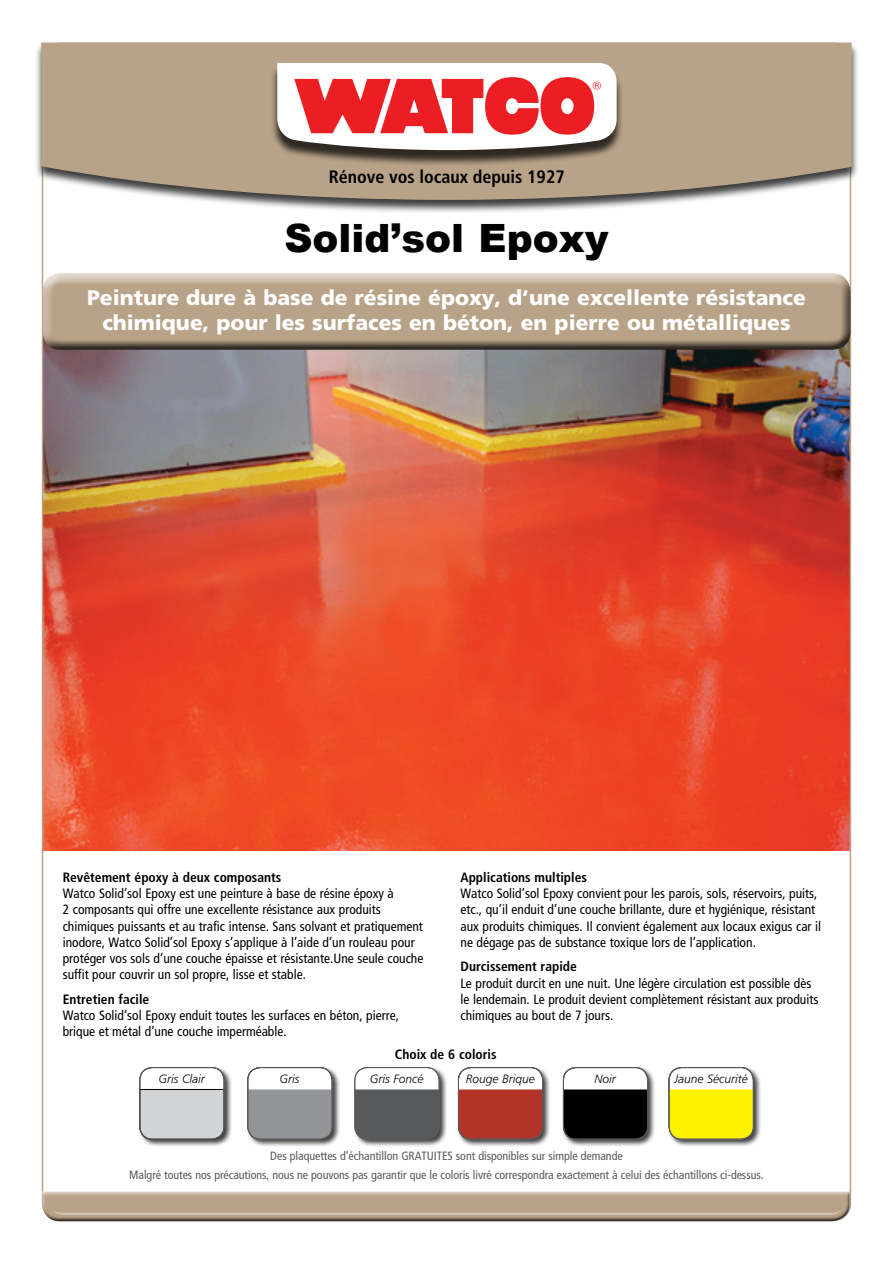
<style>
.page{position:relative;width:893px;height:1263px;background:#fff}
.page>*{position:absolute;margin:0;border:0;box-sizing:border-box;transform-origin:0 0}
.t1{font:900 39px "Arial";color:#000}
.t2{font:900 21px/25.2px "Frutiger";color:#fff;text-align:center}
.t3{font:700 condensed 18px "Frutiger";color:#000}
.t4{font:condensed 13.5px/16.2px "Frutiger";color:#000}
.t5{font:700 condensed 13.5px "Frutiger";color:#000}
.t6{font:condensed 12px "Frutiger";letter-spacing:-.005em;color:#58595b}
.t7{font:italic 300 12px "Frutiger";color:#000}
</style>
<div class="page">
<img style="left:45px;top:352px;width:803px;height:498px">
<div style="left:34px;top:42px;width:825px;height:171px;background:#000;opacity:.75"></div>
<svg style="left:41px;top:43px;width:811px;height:157px;background:#b7a38b"></svg>
<div style="left:41px;top:272px;width:810px;height:68px;background:#fff;opacity:.75"></div>
<div style="left:41px;top:276px;width:810px;height:76px;background:#000;opacity:.75"></div>
<div style="left:41px;top:1190px;width:809px;height:32px;background:#000;opacity:.75"></div>
<svg style="left:42px;top:1191px;width:808px;height:30px;background:#b5a28b"></svg>
<div style="left:271px;top:66px;width:352px;height:100px;background:#000;opacity:.75"></div>
<svg style="left:277px;top:63px;width:340px;height:87px"></svg>
<div style="left:138px;top:1066px;width:94px;height:81px;background:#000;opacity:.75"></div>
<div style="left:140px;top:1067px;width:84px;height:72px;background:#fff;border-radius:13px"></div>
<svg style="left:139px;top:1089px;width:86px;height:51px;background:#c6c8c9"></svg>
<div style="left:140px;top:1067px;width:84px;height:72px;border:1px solid #58595b;border-radius:13px"></div>
<div style="left:457px;top:1066px;width:94px;height:81px;background:#000;opacity:.75"></div>
<div style="left:458px;top:1067px;width:85px;height:72px;background:#fff;border-radius:13px"></div>
<div style="left:458px;top:1089px;width:85px;height:50px;background:#b23428"></div>
<div style="left:458px;top:1067px;width:85px;height:72px;border:1px solid #58595b;border-radius:13px"></div>
<div style="left:246px;top:1066px;width:94px;height:81px;background:#000;opacity:.75"></div>
<div style="left:248px;top:1067px;width:84px;height:72px;background:#fff;border-radius:13px"></div>
<div style="left:248px;top:1089px;width:84px;height:50px;background:#939598"></div>
<div style="left:248px;top:1067px;width:84px;height:72px;border:1px solid #58595b;border-radius:13px"></div>
<div style="left:353px;top:1066px;width:94px;height:81px;background:#000;opacity:.75"></div>
<div style="left:355px;top:1067px;width:84px;height:72px;background:#fff;border-radius:13px"></div>
<div style="left:355px;top:1089px;width:84px;height:50px;background:#58595b"></div>
<div style="left:355px;top:1067px;width:84px;height:72px;border:1px solid #58595b;border-radius:13px"></div>
<div style="left:562px;top:1066px;width:94px;height:81px;background:#000;opacity:.75"></div>
<div style="left:563px;top:1067px;width:85px;height:72px;background:#fff;border-radius:13px"></div>
<div style="left:563px;top:1089px;width:85px;height:50px;background:#000"></div>
<div style="left:563px;top:1067px;width:85px;height:72px;border:1px solid #58595b;border-radius:13px"></div>
<div style="left:667px;top:1066px;width:94px;height:81px;background:#000;opacity:.75"></div>
<div style="left:669px;top:1067px;width:84px;height:72px;background:#fff;border-radius:13px"></div>
<div style="left:669px;top:1089px;width:84px;height:50px;background:#fff200"></div>
<div style="left:669px;top:1067px;width:84px;height:72px;border:1px solid #58595b;border-radius:13px"></div>
<h3 class="t3" style="left:329px;top:166px;width:237px">Rénove vos locaux depuis 1927</h3>
<h1 class="t1" style="left:284px;top:209px;width:326px">Solid’sol Epoxy</h1>
<h2 class="t2" style="left:87px;top:285px;width:720px">Peinture dure à base de résine époxy, d’une excellente résistance chimique, pour les surfaces en béton, en pierre ou métalliques</h2>
<p class="t5" style="left:63px;top:869px;width:220px">Revêtement époxy à deux composants</p>
<p class="t4" style="left:63px;top:885px;width:362px">Watco Solid’sol Epoxy est une peinture à base de résine époxy à<br>2 composants qui offre une excellente résistance aux produits chimiques puissants et au trafic intense. Sans solvant et pratiquement inodore, Watco Solid’sol Epoxy s’applique à l’aide d’un rouleau pour protéger vos sols d’une couche épaisse et résistante.Une seule couche suffit pour couvrir un sol propre, lisse et stable.</p>
<p class="t5" style="left:63px;top:991px;width:88px">Entretien facile</p>
<p class="t4" style="left:63px;top:1007px;width:338px">Watco Solid’sol Epoxy enduit toutes les surfaces en béton, pierre, brique et métal d’une couche imperméable.</p>
<p class="t5" style="left:460px;top:869px;width:128px">Applications multiples</p>
<p class="t4" style="left:460px;top:885px;width:362px">Watco Solid’sol Epoxy convient pour les parois, sols, réservoirs, puits, etc., qu’il enduit d’une couche brillante, dure et hygiénique, résistant aux produits chimiques. Il convient également aux locaux exigus car il ne dégage pas de substance toxique lors de l’application.</p>
<p class="t5" style="left:460px;top:959px;width:118px">Durcissement rapide</p>
<p class="t4" style="left:460px;top:975px;width:359px">Le produit durcit en une nuit. Une légère circulation est possible dès le lendemain. Le produit devient complètement résistant aux produits chimiques au bout de 7 jours.</p>
<p class="t5" style="left:395px;top:1046px;width:103px">Choix de 6 coloris</p>
<p class="t7" style="left:158px;top:1071px;width:48px">Gris Clair</p>
<p class="t7" style="left:280px;top:1071px;width:21px">Gris</p>
<p class="t7" style="left:370px;top:1071px;width:55px">Gris Foncé</p>
<p class="t7" style="left:466px;top:1071px;width:71px">Rouge Brique</p>
<p class="t7" style="left:595px;top:1071px;width:23px">Noir</p>
<p class="t7" style="left:674px;top:1071px;width:75px">Jaune Sécurité</p>
<p class="t6" style="left:270px;top:1149px;width:354px">Des plaquettes d’échantillon GRATUITES sont disponibles sur simple demande</p>
<p class="t6" style="left:129px;top:1168px;width:636px">Malgré toutes nos précautions, nous ne pouvons pas garantir que le coloris livré correspondra exactement à celui des échantillons ci-dessus.</p>
</div>
